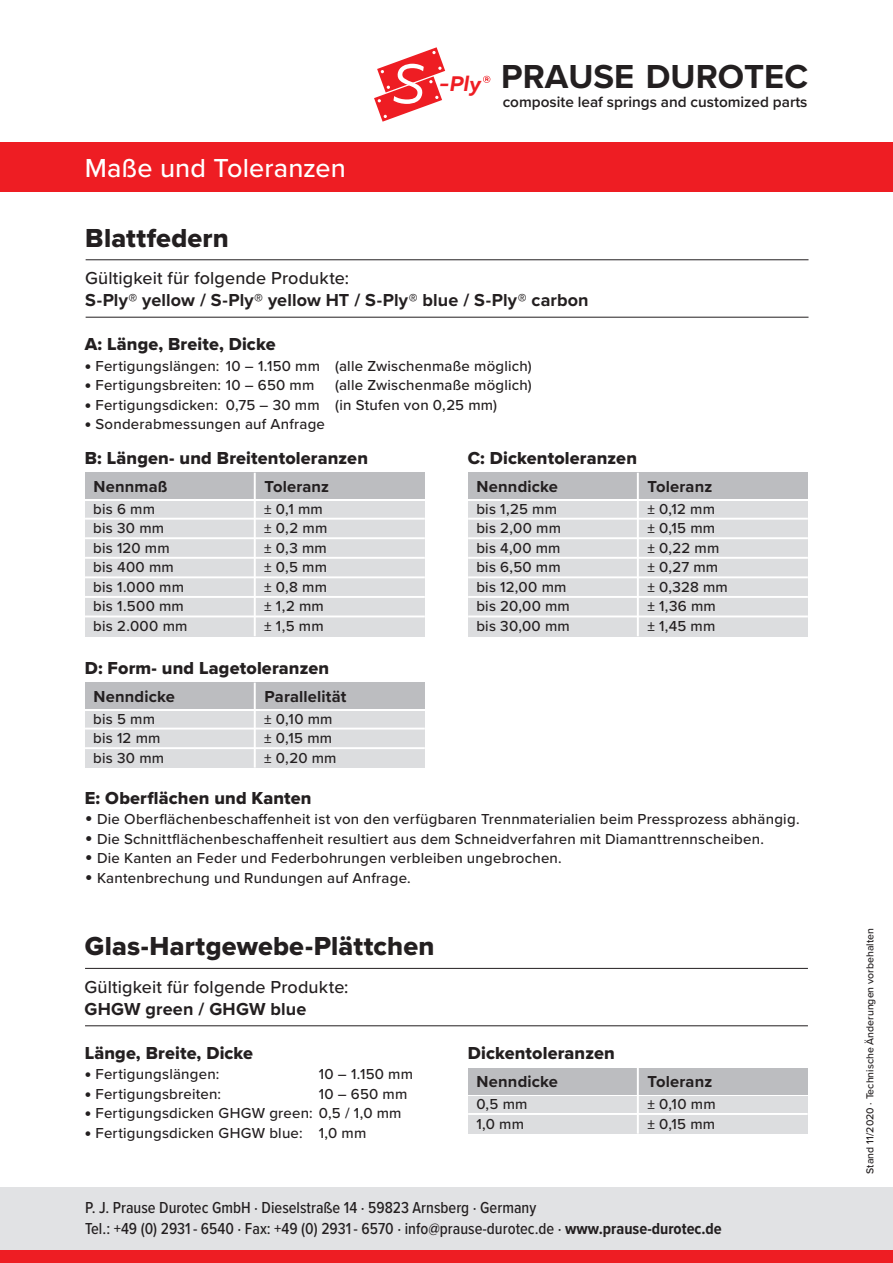
<style>
.page{position:relative;width:893px;height:1263px;background:#fff}
.page>*{position:absolute;margin:0;border:0;box-sizing:border-box;transform-origin:0 0}
.t1{font:italic 55.5px "Muller";color:#fff}
.t2{font:700 34.5px "Proxima Nova";color:#231f20}
.t3{font:27px "Proxima Nova Extrabld";letter-spacing:.005em;color:#231f20}
.t4{font:500 27px "Proxima Nova";letter-spacing:.005em;color:#fff}
.t5{font:italic 700 21px "Muller";color:#ee1d23}
.t6{font:18px "Proxima Nova Extrabld";letter-spacing:.01em;color:#231f20}
.t7{font:700 18px "Proxima Nova";letter-spacing:.005em;color:#231f20}
.t8{font:500 18px "Proxima Nova";letter-spacing:.005em;color:#231f20}
.t9{font:500 16.5px/21px "Proxima Nova Cond";color:#231f20}
.t10{font:700 16.5px "Proxima Nova";letter-spacing:.01em;color:#231f20}
.t11{font:600 15.3px "Proxima Nova";color:#231f20}
.t12{font:500 15px "Proxima Nova";letter-spacing:.015em;color:#231f20}
.t13{font:500 10.5px "Proxima Nova";color:#231f20}
.s1{font-weight:900;font-size:18px}
.s2{font-size:22.5px}
.s3{font-weight:700}
</style>
<div class="page">
<div style="left:0;top:1188px;width:893px;height:62px;background:#e1e2e4"></div>
<div style="left:0;top:1250px;width:893px;height:13px;background:#ee1d23"></div>
<svg style="left:483px;top:76px;width:7px;height:7px"></svg>
<svg style="left:374px;top:47px;width:71px;height:75px"></svg>
<div style="left:0;top:142px;width:893px;height:50px;background:#ee1d23"></div>
<hr style="left:85px;top:968px;width:723px;height:1px;background:#231f20">
<hr style="left:85px;top:1025px;width:723px;height:1px;background:#231f20">
<hr style="left:86px;top:259px;width:722px;height:1px;background:#231f20">
<hr style="left:86px;top:317px;width:722px;height:1px;background:#231f20">
<div style="left:85px;top:711px;width:340px;height:57px;background:#dcdddf"></div>
<div style="left:468px;top:501px;width:340px;height:135px;background:#dcdddf"></div>
<div style="left:468px;top:473px;width:340px;height:26px;background:#bcbdc0"></div>
<hr style="left:468px;top:518px;width:340px;height:2px;background:#fff">
<hr style="left:468px;top:537px;width:340px;height:2px;background:#fff">
<hr style="left:468px;top:557px;width:340px;height:2px;background:#fff">
<hr style="left:468px;top:576px;width:340px;height:2px;background:#fff">
<hr style="left:468px;top:596px;width:340px;height:2px;background:#fff">
<hr style="left:468px;top:615px;width:340px;height:2px;background:#fff">
<div style="left:85px;top:683px;width:340px;height:26px;background:#bcbdc0"></div>
<hr style="left:85px;top:728px;width:340px;height:1px;background:#fff">
<hr style="left:85px;top:747px;width:340px;height:2px;background:#fff">
<div style="left:85px;top:473px;width:340px;height:26px;background:#bcbdc0"></div>
<div style="left:85px;top:501px;width:340px;height:135px;background:#dcdddf"></div>
<hr style="left:254px;top:473px;width:2px;height:163px;background:#fff">
<hr style="left:85px;top:518px;width:340px;height:2px;background:#fff">
<hr style="left:85px;top:537px;width:340px;height:2px;background:#fff">
<hr style="left:85px;top:557px;width:340px;height:2px;background:#fff">
<hr style="left:85px;top:576px;width:340px;height:2px;background:#fff">
<hr style="left:85px;top:596px;width:340px;height:2px;background:#fff">
<hr style="left:85px;top:615px;width:340px;height:2px;background:#fff">
<hr style="left:637px;top:473px;width:2px;height:163px;background:#fff">
<hr style="left:254px;top:683px;width:2px;height:85px;background:#fff">
<div style="left:468px;top:1096px;width:340px;height:38px;background:#dcdddf"></div>
<div style="left:468px;top:1068px;width:340px;height:26px;background:#bcbdc0"></div>
<hr style="left:468px;top:1113px;width:340px;height:2px;background:#fff">
<hr style="left:637px;top:1068px;width:2px;height:66px;background:#fff">
<h3 class="t4" style="left:85px;top:148px;width:263px">Maße und Toleranzen</h3>
<h1 class="t1" style="left:393px;top:50px;width:34px">S</h1>
<h3 class="t5" style="left:439px;top:71px;width:43px">-Ply</h3>
<h2 class="t2" style="left:501px;top:51px;width:308px">PRAUSE DUROTEC</h2>
<p class="t11" style="left:503px;top:90px;width:306px">composite leaf springs and customized parts</p>
<h3 class="t3" style="left:85px;top:217px;width:145px">Blattfedern</h3>
<p class="t8" style="left:85px;top:264px;width:266px">Gültigkeit für folgende Produkte:</p>
<p class="t7" style="left:85px;top:287px;width:505px">S-Ply® yellow / S-Ply® yellow HT / S-Ply® blue / S-Ply® carbon</p>
<p class="t6" style="left:85px;top:331px;width:192px">A: Länge, Breite, Dicke</p>
<p class="t12" style="left:85px;top:355px;width:449px"><span class="s1">•</span> Fertigungslängen: 10 – 1.150 mm (alle Zwischenmaße möglich)</p>
<p class="t12" style="left:85px;top:374px;width:231px"><span class="s1">•</span> Fertigungsbreiten: 10 – 650 mm</p>
<p class="t12" style="left:335px;top:374px;width:198px">(alle Zwischenmaße möglich)</p>
<p class="t12" style="left:85px;top:394px;width:414px"><span class="s1">•</span> Fertigungsdicken: 0,75 – 30 mm (in Stufen von 0,25 mm)</p>
<p class="t12" style="left:85px;top:413px;width:242px"><span class="s1">•</span> Sonderabmessungen auf Anfrage</p>
<p class="t6" style="left:85px;top:444px;width:285px">B: Längen- und Breitentoleranzen</p>
<p class="t10" style="left:94px;top:474px;width:75px">Nennmaß</p>
<p class="t10" style="left:265px;top:474px;width:66px">Toleranz</p>
<p class="t12" style="left:93px;top:498px;width:63px">bis 6 mm</p>
<p class="t12" style="left:264px;top:498px;width:60px">± 0,1 mm</p>
<p class="t12" style="left:93px;top:517px;width:72px">bis 30 mm</p>
<p class="t12" style="left:264px;top:517px;width:64px">± 0,2 mm</p>
<p class="t12" style="left:93px;top:537px;width:78px">bis 120 mm</p>
<p class="t12" style="left:264px;top:537px;width:64px">± 0,3 mm</p>
<p class="t12" style="left:93px;top:556px;width:82px">bis 400 mm</p>
<p class="t12" style="left:264px;top:556px;width:64px">± 0,5 mm</p>
<p class="t12" style="left:93px;top:576px;width:92px">bis 1.000 mm</p>
<p class="t12" style="left:264px;top:576px;width:64px">± 0,8 mm</p>
<p class="t12" style="left:93px;top:595px;width:92px">bis 1.500 mm</p>
<p class="t12" style="left:264px;top:595px;width:61px">± 1,2 mm</p>
<p class="t12" style="left:93px;top:615px;width:96px">bis 2.000 mm</p>
<p class="t12" style="left:264px;top:615px;width:61px">± 1,5 mm</p>
<p class="t6" style="left:85px;top:654px;width:246px">D: Form- und Lagetoleranzen</p>
<p class="t10" style="left:94px;top:684px;width:83px">Nenndicke</p>
<p class="t10" style="left:265px;top:684px;width:83px">Parallelität</p>
<p class="t12" style="left:93px;top:707px;width:63px">bis 5 mm</p>
<p class="t12" style="left:264px;top:707px;width:70px">± 0,10 mm</p>
<p class="t12" style="left:93px;top:727px;width:69px">bis 12 mm</p>
<p class="t12" style="left:264px;top:727px;width:69px">± 0,15 mm</p>
<p class="t12" style="left:93px;top:746px;width:72px">bis 30 mm</p>
<p class="t12" style="left:264px;top:746px;width:74px">± 0,20 mm</p>
<p class="t6" style="left:468px;top:444px;width:171px">C: Dickentoleranzen</p>
<p class="t10" style="left:477px;top:474px;width:83px">Nenndicke</p>
<p class="t10" style="left:648px;top:474px;width:66px">Toleranz</p>
<p class="t12" style="left:476px;top:498px;width:82px">bis 1,25 mm</p>
<p class="t12" style="left:647px;top:498px;width:69px">± 0,12 mm</p>
<p class="t12" style="left:476px;top:517px;width:86px">bis 2,00 mm</p>
<p class="t12" style="left:647px;top:517px;width:69px">± 0,15 mm</p>
<p class="t12" style="left:476px;top:537px;width:86px">bis 4,00 mm</p>
<p class="t12" style="left:647px;top:537px;width:73px">± 0,22 mm</p>
<p class="t12" style="left:476px;top:556px;width:86px">bis 6,50 mm</p>
<p class="t12" style="left:647px;top:556px;width:72px">± 0,27 mm</p>
<p class="t12" style="left:476px;top:576px;width:92px">bis 12,00 mm</p>
<p class="t12" style="left:647px;top:576px;width:82px">± 0,328 mm</p>
<p class="t12" style="left:476px;top:595px;width:95px">bis 20,00 mm</p>
<p class="t12" style="left:647px;top:595px;width:70px">± 1,36 mm</p>
<p class="t12" style="left:476px;top:615px;width:95px">bis 30,00 mm</p>
<p class="t12" style="left:647px;top:615px;width:69px">± 1,45 mm</p>
<p class="t6" style="left:85px;top:784px;width:228px">E: Oberflächen und Kanten</p>
<p class="t12" style="left:85px;top:808px;width:716px"><span class="s2">•</span> Die Oberflächenbeschaffenheit ist von den verfügbaren Trennmaterialien beim Pressprozess abhängig.</p>
<p class="t12" style="left:85px;top:828px;width:681px"><span class="s2">•</span> Die Schnittflächenbeschaffenheit resultiert aus dem Schneidverfahren mit Diamanttrennscheiben.</p>
<p class="t12" style="left:85px;top:847px;width:479px"><span class="s2">•</span> Die Kanten an Feder und Federbohrungen verbleiben ungebrochen.</p>
<p class="t12" style="left:85px;top:867px;width:328px"><span class="s2">•</span> Kantenbrechung und Rundungen auf Anfrage.</p>
<h3 class="t3" style="left:85px;top:926px;width:351px">Glas-Hartgewebe-Plättchen</h3>
<p class="t8" style="left:84px;top:973px;width:266px">Gültigkeit für folgende Produkte:</p>
<p class="t7" style="left:84px;top:995px;width:223px">GHGW green / GHGW blue</p>
<p class="t6" style="left:85px;top:1039px;width:170px">Länge, Breite, Dicke</p>
<p class="t12" style="left:85px;top:1063px;width:136px"><span class="s1">•</span> Fertigungslängen:</p>
<p class="t12" style="left:319px;top:1063px;width:96px">10 – 1.150 mm</p>
<p class="t12" style="left:85px;top:1083px;width:138px"><span class="s1">•</span> Fertigungsbreiten:</p>
<p class="t12" style="left:319px;top:1083px;width:90px">10 – 650 mm</p>
<p class="t12" style="left:85px;top:1102px;width:318px"><span class="s1">•</span> Fertigungsdicken GHGW green: 0,5 / 1,0 mm</p>
<p class="t12" style="left:85px;top:1122px;width:283px"><span class="s1">•</span> Fertigungsdicken GHGW blue: 1,0 mm</p>
<p class="t6" style="left:468px;top:1039px;width:149px">Dickentoleranzen</p>
<p class="t10" style="left:477px;top:1069px;width:83px">Nenndicke</p>
<p class="t10" style="left:648px;top:1069px;width:66px">Toleranz</p>
<p class="t12" style="left:476px;top:1093px;width:53px">0,5 mm</p>
<p class="t12" style="left:647px;top:1093px;width:70px">± 0,10 mm</p>
<p class="t12" style="left:476px;top:1112px;width:49px">1,0 mm</p>
<p class="t12" style="left:647px;top:1112px;width:69px">± 0,15 mm</p>
<p class="t9" style="left:85px;top:1197px;width:638px">P. J. Prause Durotec GmbH · Dieselstraße 14 · 59823 Arnsberg · Germany<br>Tel.: +49 (0) 2931 - 6540 · Fax: +49 (0) 2931 - 6570 · info@prause-durotec.de · <span class="s3">www.prause-durotec.de</span></p>
<p class="t13" style="left:862px;top:1174px;width:247px;rotate:-90deg">Stand 11/2020 · Technische Änderungen vorbehalten</p>
</div>
